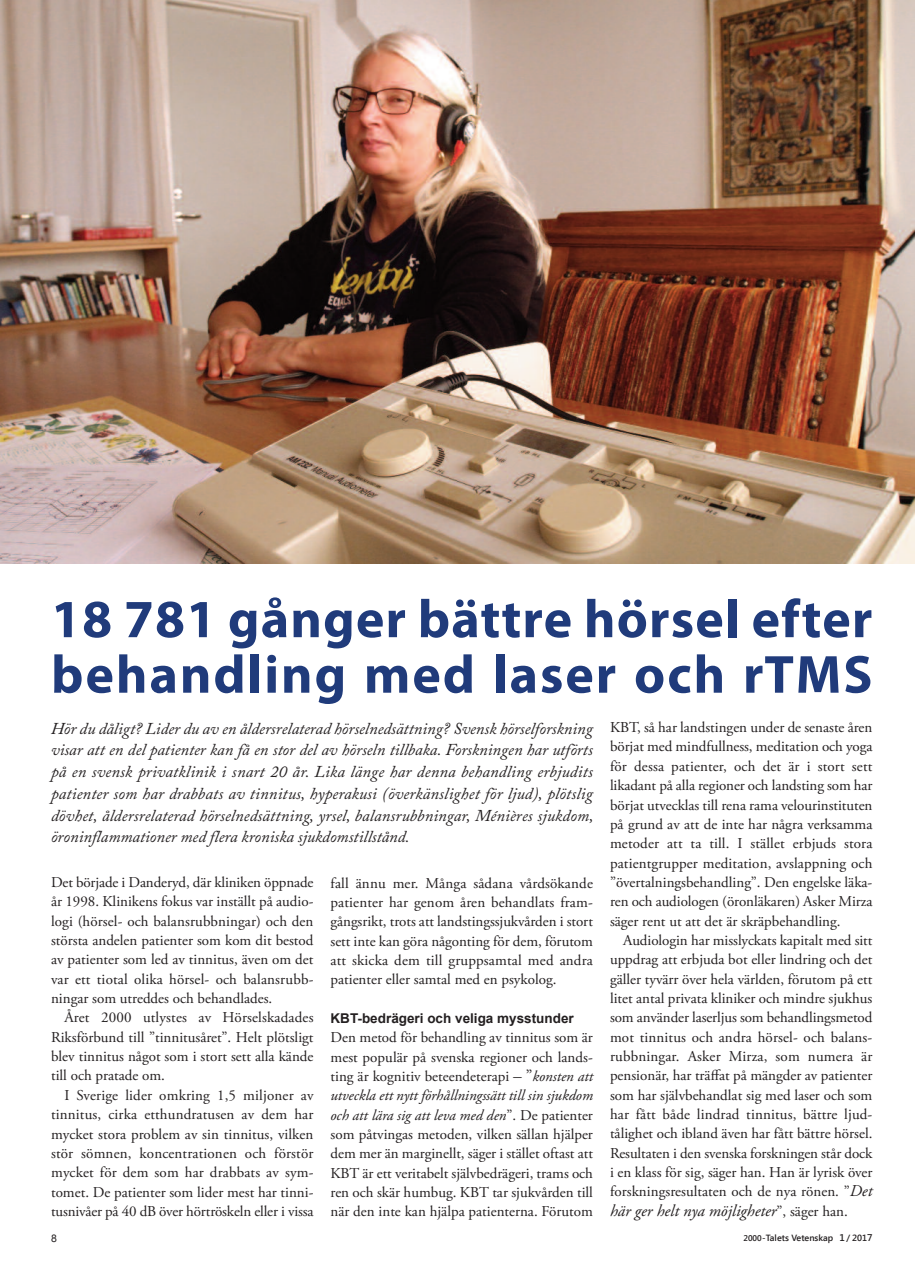
<style>
.page{position:relative;width:915px;height:1276px;background:#fff}
.page>*{position:absolute;margin:0;border:0;box-sizing:border-box;transform-origin:0 0}
.t1{font:700 54px/55.5px "Myriad Pro";letter-spacing:.02em;color:#203b7b}
.t2{font:italic 16.5px/21.8px "Adobe Caslon Pro";color:#231f20;text-align:justify}
.t3{font:italic 16.5px "Adobe Garamond Pro";color:#231f20}
.t4{font:15px/19.4px "Adobe Garamond Pro";color:#231f20;text-align:justify}
.t5{font:700 13.5px "Arial";color:#231f20}
.t6{font:10.5px "Arial";color:#231f20}
.t7{font:600 9px "Segoe UI";color:#231f20}
.s1{font-style:italic;font-size:16.5px}
.s2{font-size:16.5px}
.s3{font-style:italic}
.s4{font-style:normal;font-size:15px}
.s5{font-size:8.25px}
.s6{font-size:9.75px}
</style>
<div class="page">
<img style="left:0;top:0;width:914px;height:563px">
<h1 class="t1" style="left:51px;top:595px;width:822px">18 781 gånger bättre hörsel efter behandling med laser och rTMS</h1>
<p class="t2" style="left:51px;top:719px;width:543px">Hör du dåligt? Lider du av en åldersrelaterad hörselnedsättning? Svensk hörselforskning visar att en del patienter kan få en stor del av hörseln tillbaka. Forskningen har utförts på en svensk privatklinik i snart 20 år. Lika länge har denna behandling erbjudits patienter som har drabbats av tinnitus, hyperakusi (överkänslighet för ljud), plötslig dövhet, åldersrelaterad hörselnedsättning, yrsel, balansrubbningar, Ménières sjukdom, öroninflammationer med flera kroniska sjukdomstillstånd.</p>
<p class="t4" style="left:51px;top:874px;width:264px">Det började i Danderyd, där kliniken öppnade år 1998. Klinikens fokus var inställt på audio&shy;logi (hörsel- och balansrubbningar) och den största andelen patienter som kom dit bestod av patienter som led av tinnitus, även om det var ett tiotal olika hörsel- och balansrubb&shy;ningar som utreddes och behandlades.</p>
<p class="t4" style="left:51px;top:1009px;width:264px;text-indent:13px">Året 2000 utlystes av Hörselskadades Riksförbund till ”tinnitusåret”. Helt plötsligt blev tinnitus något som i stort sett alla kände till och pratade om.</p>
<p class="t4" style="left:51px;top:1086px;width:264px;text-indent:13px">I Sverige lider omkring 1,5 miljoner av tinnitus, cirka etthundratusen av dem har mycket stora problem av sin tinnitus, vilken stör sömnen, koncentrationen och förstör mycket för dem som har drabbats av sym&shy;tomet. De patienter som lider mest har tinni&shy;tusnivåer på 40 dB över hörtröskeln eller i vissa</p>
<p class="t6" style="left:51px;top:1232px;width:7px">8</p>
<p class="t4" style="left:330px;top:874px;width:264px">fall ännu mer. Många sådana vårdsökande patienter har genom åren behandlats fram&shy;gångsrikt, trots att landstingssjukvården i stort sett inte kan göra någonting för dem, förutom att skicka dem till gruppsamtal med andra patienter eller samtal med en psykolog.</p>
<p class="t5" style="left:330px;top:1010px;width:245px">KBT-bedrägeri och veliga mysstunder</p>
<p class="t4" style="left:330px;top:1029px;width:264px">Den metod för behandling av tinnitus som är mest populär på svenska regioner och lands&shy;ting är kognitiv beteendeterapi <span class="s1">–</span> <span class="s2">”</span><span class="s3">konsten att utveckla ett nytt förhållningssätt till sin sjukdom och att lära sig att leva med den</span>”. De patienter som påtvingas metoden, vilken sällan hjälper dem mer än marginellt, säger i stället oftast att KBT är ett veritabelt självbedrägeri, trams och ren och skär humbug. KBT tar sjukvården till när den inte kan hjälpa patienterna. Förutom</p>
<p class="t4" style="left:609px;top:719px;width:264px">KBT, så har landstingen under de senaste åren börjat med mindfullness, meditation och yoga för dessa patienter, och det är i stort sett likadant på alla regioner och landsting som har börjat utvecklas till rena rama velourinstituten på grund av att de inte har några verksamma metoder att ta till. I stället erbjuds stora patientgrupper meditation, avslappning och ”övertalningsbehandling”. Den engelske läka&shy;ren och audiologen (öronläkaren) Asker Mirza säger rent ut att det är skräpbehandling.</p>
<p class="t4" style="left:609px;top:932px;width:264px;text-indent:13px">Audiologin har misslyckats kapitalt med sitt uppdrag att erbjuda bot eller lindring och det gäller tyvärr över hela världen, förutom på ett litet antal privata kliniker och mindre sjukhus som använder laserljus som behandlingsmetod mot tinnitus och andra hörsel- och balans&shy;rubbningar. Asker Mirza, som numera är pensionär, har träffat på mängder av patienter som har självbehandlat sig med laser och som har fått både lindrad tinnitus, bättre ljud&shy;tålighet och ibland även har fått bättre hörsel.<br>Resultaten i den svenska forskningen står dock i en klass för sig, säger han. Han är lyrisk över forskningsresultaten och de nya rönen. ”<span class="s1">Det</span></p>
<p class="t3" style="left:609px;top:1204px;width:239px">här ger helt nya möjligheter<span class="s4">”, säger han.</span></p>
<p class="t7" style="left:743px;top:1231px;width:130px"><span class="s5">2000</span>-Talets Vetenskap <span class="s6">1</span> / 201<span class="s6">7</span></p>
</div>
